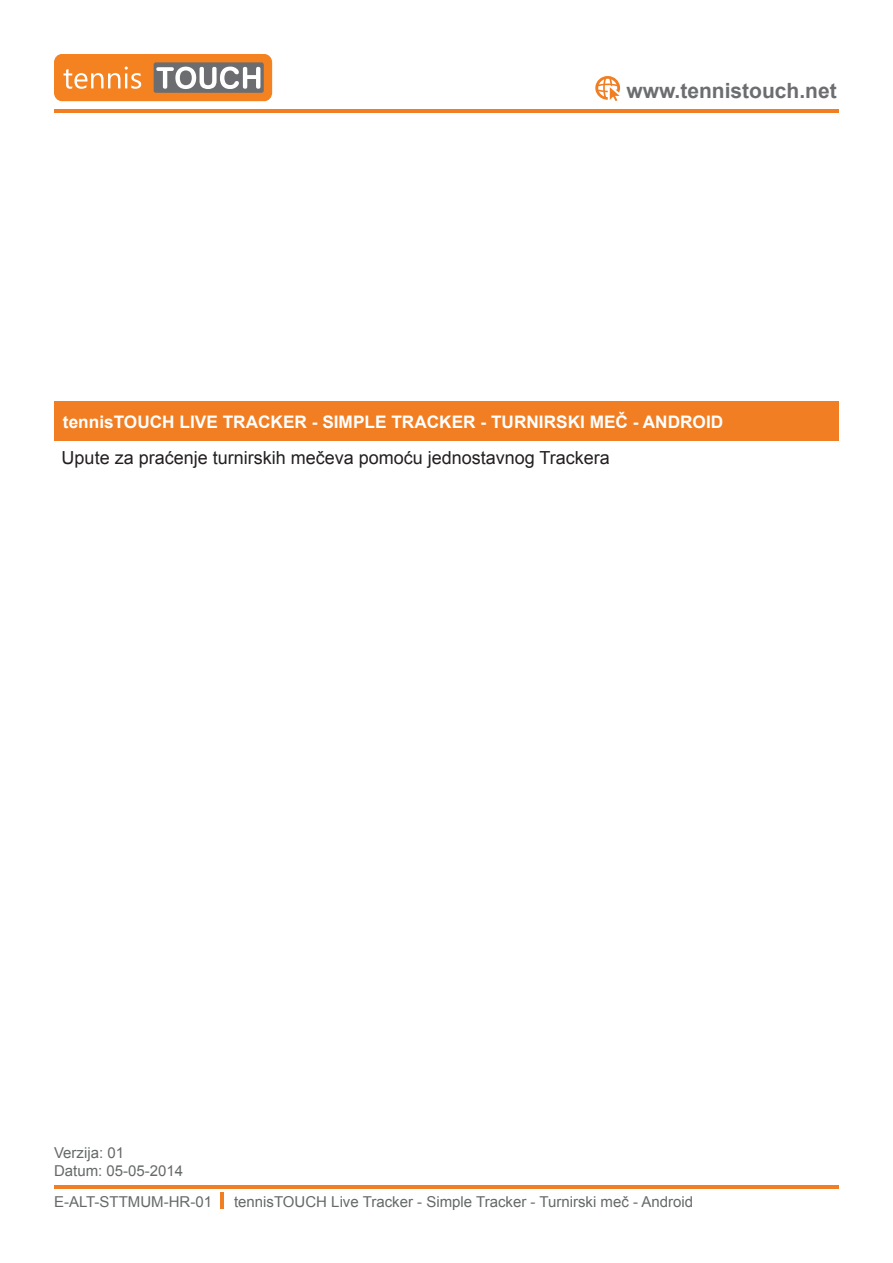
<style>
.page{position:relative;width:893px;height:1263px;background:#fff}
.page>*{position:absolute;margin:0;border:0;box-sizing:border-box;transform-origin:0 0}
.t1{font:700 21px "Arial";color:#6c6d70}
.t2{font:18px "Arial";color:#231f20}
.t3{font:700 17.25px "Arial";color:#fff}
.t4{font:15px "Arial";color:#666969}
</style>
<div class="page">
<hr style="left:54px;top:110px;width:785px;height:3px;background:#f17e22">
<div style="left:54px;top:54px;width:218px;height:47px;background:#f58220;border-radius:8px"></div>
<div style="left:154px;top:62px;width:110px;height:31px;background:#6c6d70;border-radius:2px"></div>
<svg style="left:156px;top:67px;width:104px;height:22px"></svg>
<svg style="left:64px;top:67px;width:77px;height:22px"></svg>
<svg style="left:595px;top:76px;width:25px;height:25px"></svg>
<hr style="left:54px;top:1186px;width:785px;height:3px;background:#f17e22">
<hr style="left:221px;top:1192px;width:3px;height:17px;background:#f17e22">
<div style="left:54px;top:401px;width:785px;height:40px;background:#f17e22"></div>
<h1 class="t1" style="left:626px;top:77px;width:212px">www.tennistouch.net</h1>
<p class="t3" style="left:63px;top:410px;width:662px">tennisTOUCH LIVE TRACKER - SIMPLE TRACKER - TURNIRSKI MEČ - ANDROID</p>
<p class="t2" style="left:62px;top:446px;width:550px">Upute za praćenje turnirskih mečeva pomoću jednostavnog Trackera</p>
<p class="t4" style="left:54px;top:1142px;width:72px">Verzija: 01</p>
<p class="t4" style="left:54px;top:1160px;width:131px">Datum: 05-05-2014</p>
<p class="t4" style="left:54px;top:1192px;width:160px">E-ALT-STTMUM-HR-01</p>
<p class="t4" style="left:234px;top:1192px;width:461px">tennisTOUCH Live Tracker - Simple Tracker - Turnirski meč - Android</p>
</div>
